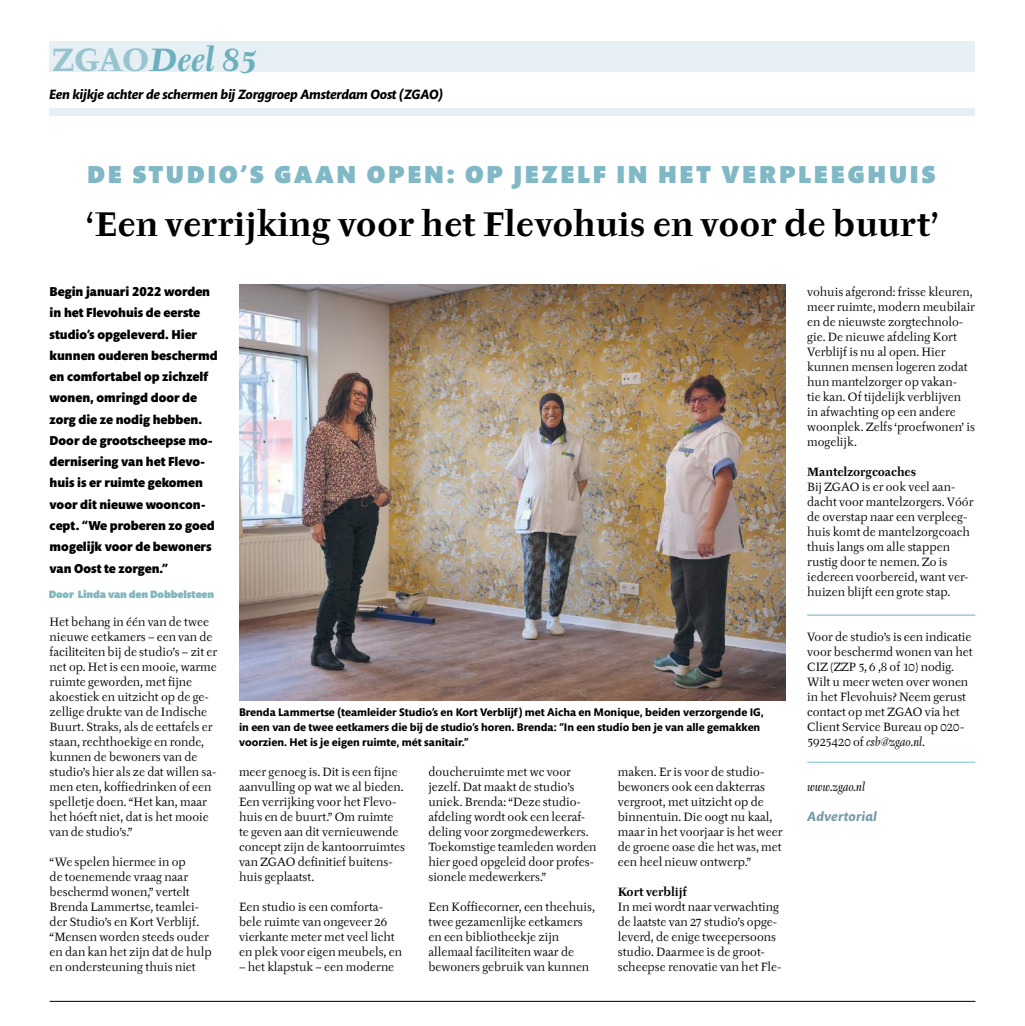
<style>
.page{position:relative;width:1025px;height:1026px;background:#fff}
.page>*{position:absolute;margin:0;border:0;box-sizing:border-box;transform-origin:0 0}
.t1{font:700 33.75px "Tyfa ITC";letter-spacing:.01em;color:#000}
.t2{font:italic 700 31.88px "Tyfa ITC";letter-spacing:-.01em;color:#6cb0be}
.t3{font:900 25px "Mundo Sans Std";letter-spacing:.11em;color:#80b8c5}
.t4{font:italic 700 13.75px "Mundo Sans Std";letter-spacing:-.02em;color:#000}
.t5{font:italic 700 13.62px "Mundo Sans Std";letter-spacing:.01em;color:#789ba8}
.t6{font:900 13.12px/21.2px "Mundo Sans Std";color:#000}
.t7{font:11.88px/15px "Tyfa ITC";color:#000}
.t8{font:700 11.88px "Tyfa ITC";color:#000}
.t9{font:italic 11.88px "Tyfa ITC";color:#000}
.t10{font:700 11.25px/15px "Mundo Sans Std";color:#000}
.t11{font:900 10.88px "Mundo Sans Std";letter-spacing:-.01em;color:#81b7bc}
.s1{font-style:normal;color:#98c3cf}
.s2{font-style:italic}
</style>
<div class="page">
<div style="left:50px;top:109px;width:924px;height:7px;background:#e6eff3"></div>
<div style="left:49px;top:41px;width:925px;height:30px;background:#e6eff3"></div>
<img style="left:239px;top:284px;width:546px;height:416px">
<hr style="left:50px;top:1001px;width:924px;height:1px;background:#000">
<hr style="left:806px;top:615px;width:168px;height:1px;background:#6cb0be">
<hr style="left:806px;top:762px;width:168px;height:1px;background:#6fc6d3">
<h2 class="t2" style="left:53px;top:41px;width:206px"><span class="s1">ZGAO</span>Deel 85</h2>
<p class="t4" style="left:49px;top:87px;width:395px">Een kijkje achter de schermen bij Zorggroep Amsterdam Oost (ZGAO)</p>
<h3 class="t3" style="left:87px;top:160px;width:849px">DE STUDIO’S GAAN OPEN: OP JEZELF IN HET VERPLEEGHUIS</h3>
<h1 class="t1" style="left:86px;top:204px;width:853px">‘Een verrijking voor het Flevohuis en voor de buurt’</h1>
<p class="t6" style="left:50px;top:281px;width:170px">Begin januari 2022 worden in het Flevohuis de eerste studio’s opgeleverd. Hier kunnen ouderen beschermd en comfortabel op zichzelf wonen, omringd door de zorg die ze nodig hebben.<br>Door de grootscheepse mo&shy;dernisering van het Flevo&shy;huis is er ruimte gekomen voor dit nieuwe wooncon&shy;cept. “We proberen zo goed mogelijk voor de bewoners van Oost te zorgen.”</p>
<p class="t11" style="left:49px;top:588px;width:167px">Door Linda van den Dobbelsteen</p>
<p class="t7" style="left:50px;top:614px;width:169px">Het behang in één van de twee nieuwe eetkamers – een van de faciliteiten bij de studio’s – zit er net op. Het is een mooie, warme ruimte geworden, met fijne akoestiek en uitzicht op de ge&shy;zellige drukte van de Indische<br>Buurt. Straks, als de eettafels er staan, rechthoekige en ronde, kunnen de bewoners van de studio’s hier als ze dat willen sa&shy;men eten, koffiedrinken of een spelletje doen. “Het kan, maar het hóeft niet, dat is het mooie van de studio’s.”</p>
<p class="t7" style="left:50px;top:854px;width:164px">“We spelen hiermee in op<br>de toenemende vraag naar beschermd wonen,” vertelt<br>Brenda Lammertse, teamlei&shy;der Studio’s en Kort Verblijf. “Mensen worden steeds ouder en dan kan het zijn dat de hulp en ondersteuning thuis niet</p>
<p class="t10" style="left:239px;top:705px;width:526px">Brenda Lammertse (teamleider Studio’s en Kort Verblijf) met Aicha en Monique, beiden verzorgende IG, in een van de twee eetkamers die bij de studio’s horen. Brenda: “In een studio ben je van alle gemakken voorzien. Het is je eigen ruimte, mét sanitair.”</p>
<p class="t7" style="left:239px;top:764px;width:167px">meer genoeg is. Dit is een fijne aanvulling op wat we al bieden.<br>Een verrijking voor het Flevo&shy;huis en de buurt.” Om ruimte te geven aan dit vernieuwende concept zijn de kantoorruimtes van ZGAO definitief buitens&shy;huis geplaatst.</p>
<p class="t7" style="left:239px;top:899px;width:164px">Een studio is een comforta&shy;bele ruimte van ongeveer 26 vierkante meter met veel licht en plek voor eigen meubels, en</p>
<p class="t7" style="left:239px;top:959px;width:157px">– het klapstuk – een moderne</p>
<p class="t7" style="left:428px;top:764px;width:170px">doucheruimte met wc voor jezelf. Dat maakt de studio’s uniek. Brenda: “Deze studio&shy;afdeling wordt ook een leeraf&shy;deling voor zorgmedewerkers.<br>Toekomstige teamleden worden hier goed opgeleid door profes&shy;sionele medewerkers.”</p>
<p class="t7" style="left:428px;top:899px;width:168px">Een Koffiecorner, een theehuis, twee gezamenlijke eetkamers en een bibliotheekje zijn allemaal faciliteiten waar de bewoners gebruik van kunnen</p>
<p class="t7" style="left:617px;top:764px;width:166px">maken. Er is voor de studio&shy;bewoners ook een dakterras vergroot, met uitzicht op de binnentuin. Die oogt nu kaal, maar in het voorjaar is het weer de groene oase die het was, met een heel nieuw ontwerp.”</p>
<p class="t8" style="left:617px;top:885px;width:71px">Kort verblijf</p>
<p class="t7" style="left:617px;top:899px;width:165px">In mei wordt naar verwachting de laatste van 27 studio’s opge&shy;leverd, de enige tweepersoons studio. Daarmee is de groot&shy;scheepse renovatie van het Fle-</p>
<p class="t7" style="left:806px;top:284px;width:169px">vohuis afgerond: frisse kleuren, meer ruimte, modern meubilair en de nieuwste zorgtechnolo&shy;gie. De nieuwe afdeling Kort<br>Verblijf is nu al open. Hier kunnen mensen logeren zodat hun mantelzorger op vakan-<br>tie kan. Of tijdelijk verblijven<br>in afwachting op een andere woonplek. Zelfs ‘proefwonen’ is mogelijk.</p>
<p class="t8" style="left:806px;top:465px;width:110px">Mantelzorgcoaches</p>
<p class="t7" style="left:806px;top:479px;width:168px">Bij ZGAO is er ook veel aan&shy;dacht voor mantelzorgers. Vóór de overstap naar een verpleeg&shy;huis komt de mantelzorgcoach thuis langs om alle stappen rustig door te nemen. Zo is iedereen voorbereid, want ver&shy;huizen blijft een grote stap.</p>
<p class="t7" style="left:806px;top:629px;width:167px">Voor de studio’s is een indicatie voor beschermd wonen van het<br>CIZ (ZZP 5, 6 ,8 of 10) nodig.<br>Wilt u meer weten over wonen in het Flevohuis? Neem gerust contact op met ZGAO via het<br>Client Service Bureau op 020-<br>5925420 of <span class="s2">csb@zgao.nl</span>.</p>
<p class="t9" style="left:806px;top:780px;width:59px">www.zgao.nl</p>
<p class="t5" style="left:806px;top:808px;width:71px">Advertorial</p>
</div>
